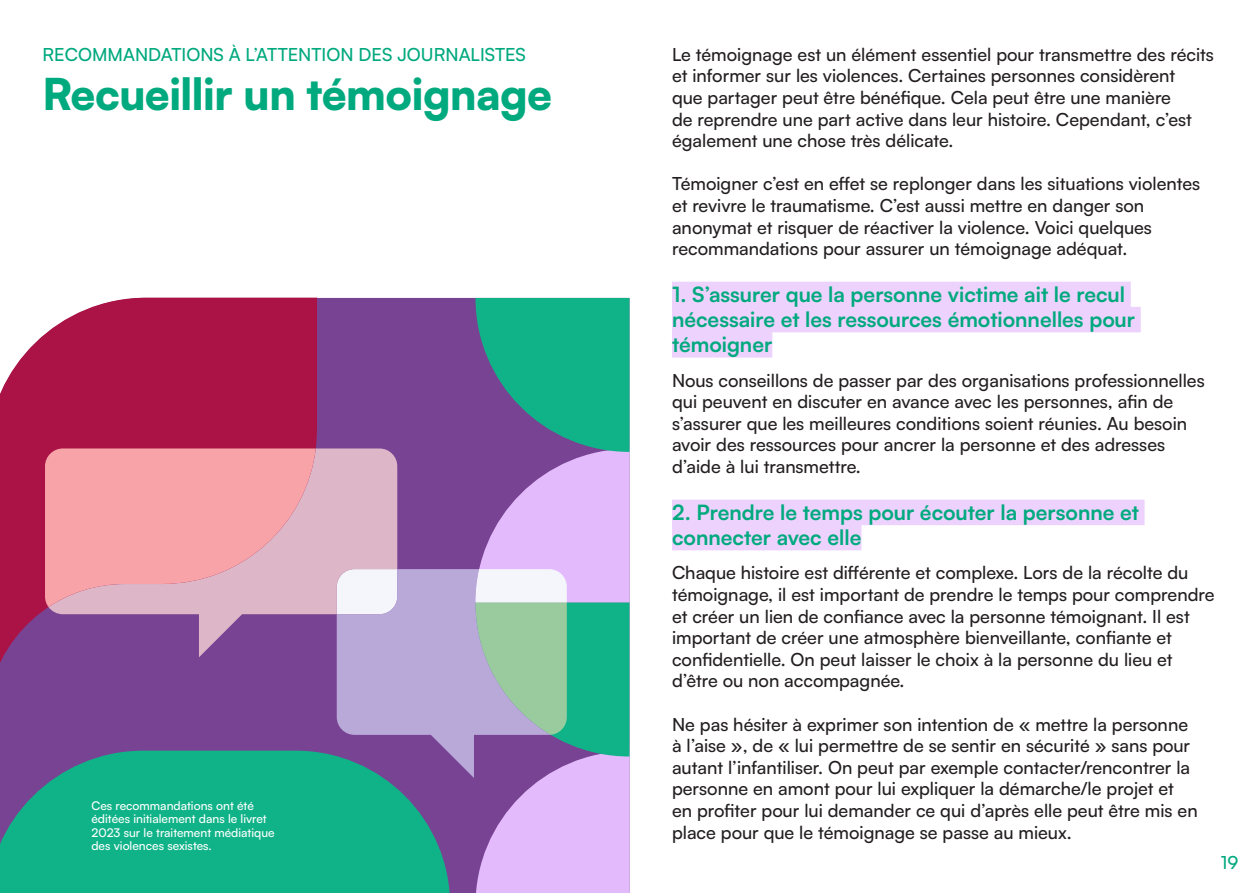
<style>
.page{position:relative;width:1259px;height:893px;background:#fff}
.page>*{position:absolute;margin:0;border:0;box-sizing:border-box;transform-origin:0 0}
.t1{font:900 43.5px "Satoshi";letter-spacing:-.01em;color:#00a97e}
.Recommandation{font:700 21px/25.2px "Satoshi";color:#00a97e}
.Texte_courant{font:500 18px/21.6px "Satoshi";color:#231f20}
.t2{font:500 18px "Satoshi";color:#00a97e}
.Légende{font:500 12px/13.5px "Satoshi";color:#fff}
</style>
<div class="page">
<div style="left:0;top:298px;width:337px;height:453px;background:#784392"></div>
<svg style="left:0;top:298px;width:317px;height:411px;background:#a32b62"></svg>
<svg style="left:0;top:751px;width:337px;height:142px;background:#18aa88"></svg>
<svg style="left:337px;top:298px;width:292px;height:595px;background:#818eb0"></svg>
<svg style="left:49px;top:448px;width:348px;height:209px;background:#b58eb9"></svg>
<svg style="left:45px;top:448px;width:271px;height:159px;background:#f0a6ae"></svg>
<div style="left:672px;top:282px;width:458px;height:25px;background:#edd2fd"></div>
<div style="left:672px;top:307px;width:468px;height:25px;background:#edd2fd"></div>
<div style="left:672px;top:332px;width:100px;height:26px;background:#edd2fd"></div>
<div style="left:672px;top:500px;width:472px;height:25px;background:#edd2fd"></div>
<div style="left:672px;top:525px;width:189px;height:25px;background:#edd2fd"></div>
<p class="t2" style="left:43px;top:42px;width:485px">RECOMMANDATIONS À L’ATTENTION DES JOURNALISTES</p>
<p class="t1" style="left:43px;top:61px;width:511px">Recueillir un témoignage</p>
<p class="Légende" style="left:91px;top:798px;width:185px">Ces recommandations ont été éditées initialement dans le livret<br>2023 sur le traitement médiatique des violences sexistes.</p>
<p class="Texte_courant" style="left:672px;top:42px;width:543px">Le témoignage est un élément essentiel pour transmettre des récits</p>
<p class="Texte_courant" style="left:672px;top:64px;width:505px">et informer sur les violences. Certaines personnes considèrent</p>
<p class="Texte_courant" style="left:672px;top:86px;width:500px">que partager peut être bénéfique. Cela peut être une manière</p>
<p class="Texte_courant" style="left:672px;top:107px;width:521px">de reprendre une part active dans leur histoire. Cependant, c’est</p>
<p class="Texte_courant" style="left:672px;top:129px;width:283px">également une chose très délicate.</p>
<p class="Texte_courant" style="left:672px;top:172px;width:530px">Témoigner c’est en effet se replonger dans les situations violentes</p>
<p class="Texte_courant" style="left:672px;top:194px;width:474px">et revivre le traumatisme. C’est aussi mettre en danger son</p>
<p class="Texte_courant" style="left:672px;top:215px;width:481px">anonymat et risquer de réactiver la violence. Voici quelques</p>
<p class="Texte_courant" style="left:672px;top:237px;width:457px">recommandations pour assurer un témoignage adéquat.</p>
<p class="Recommandation" style="left:672px;top:280px;width:464px">1. S’assurer que la personne victime ait le recul nécessaire et les ressources émotionnelles pour témoigner</p>
<p class="Texte_courant" style="left:672px;top:368px;width:534px">Nous conseillons de passer par des organisations professionnelles qui peuvent en discuter en avance avec les personnes, afin de s’assurer que les meilleures conditions soient réunies. Au besoin avoir des ressources pour ancrer la personne et des adresses d’aide à lui transmettre.</p>
<p class="Recommandation" style="left:672px;top:498px;width:468px">2. Prendre le temps pour écouter la personne et connecter avec elle</p>
<p class="Texte_courant" style="left:672px;top:561px;width:544px">Chaque histoire est différente et complexe. Lors de la récolte du témoignage, il est important de prendre le temps pour comprendre et créer un lien de confiance avec la personne témoignant. Il est important de créer une atmosphère bienveillante, confiante et confidentielle. On peut laisser le choix à la personne du lieu et d’être ou non accompagnée.</p>
<p class="Texte_courant" style="left:672px;top:712px;width:527px">Ne pas hésiter à exprimer son intention de « mettre la personne à l’aise », de « lui permettre de se sentir en sécurité » sans pour autant l’infantiliser. On peut par exemple contacter/rencontrer la personne en amont pour lui expliquer la démarche/le projet et en profiter pour lui demander ce qui d’après elle peut être mis en place pour que le témoignage se passe au mieux.</p>
<p class="t2" style="left:1220px;top:850px;width:19px">19</p>
</div>
